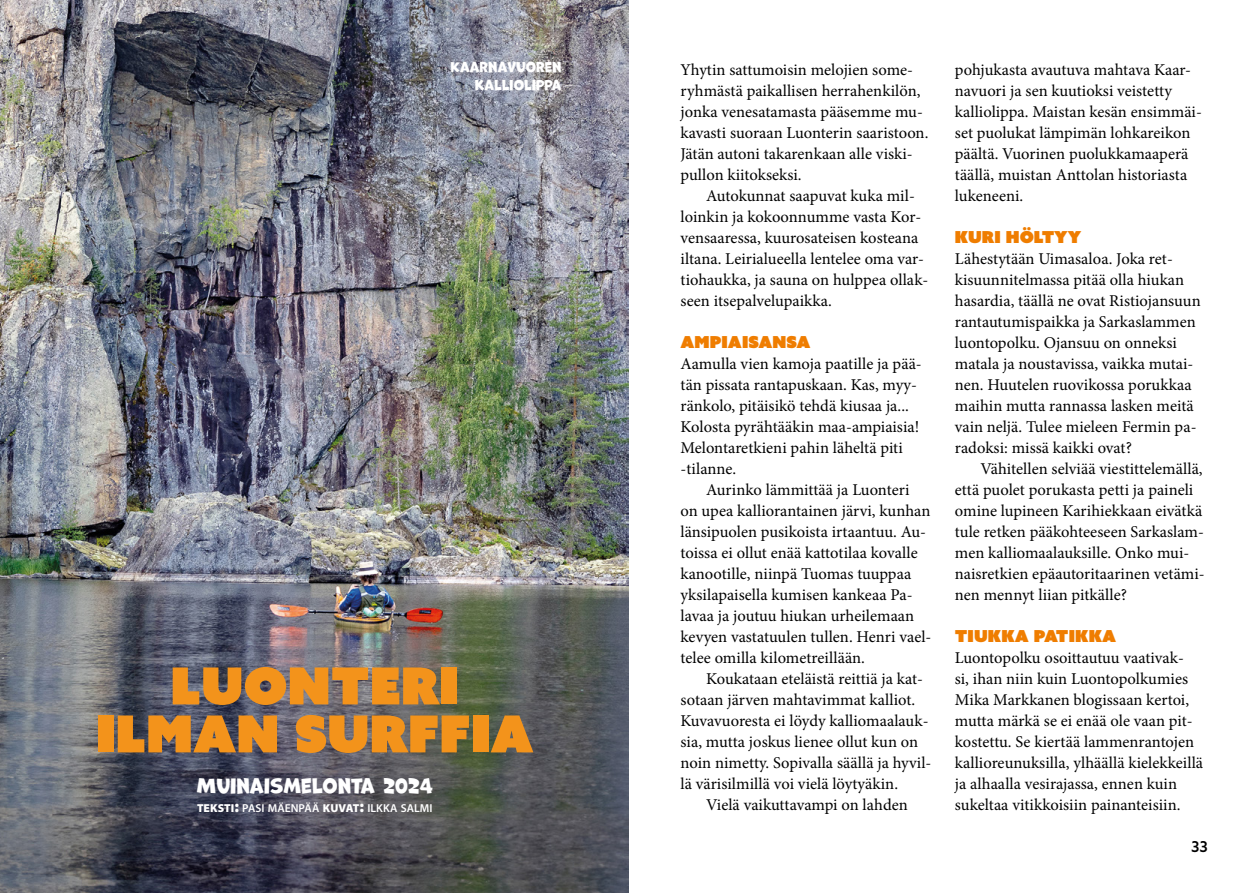
<style>
.page{position:relative;width:1259px;height:893px;background:#fff}
.page>*{position:absolute;margin:0;border:0;box-sizing:border-box;transform-origin:0 0}
.t1{font:51px/48px "Azo Sans Uber";color:#f3931b;text-align:center}
.t2{font:19.5px "Marvin";color:#fff}
.t3{font:16.5px/21px "Minion Pro";color:#000}
.t4{font:16.5px "Azo Sans Uber";letter-spacing:.005em;color:#ef7d00}
.t5{font:500 15px "Azo Sans";color:#000}
.t6{font:13.5px/18px "Marvin";letter-spacing:.005em;color:#fff;text-align:right}
.t7{font:600 11.55px "Myriad Pro";color:#fff}
.s1{font-weight:900}
.s2{font-weight:900;font-size:16.5px}
</style>
<div class="page">
<img style="left:0;top:0;width:629px;height:893px">
<p class="t6" style="left:450px;top:58px;width:113px">KAARNAVUOREN<br>KALLIOLIPPA</p>
<h1 class="t1" style="left:96px;top:661px;width:439px">LUONTERI<br>ILMAN SURFFIA</h1>
<p class="t2" style="left:197px;top:774px;width:238px">MUINAISMELONTA 2024</p>
<p class="t7" style="left:197px;top:801px;width:237px"><span class="s1">TEKSTI</span><span class="s2">:</span> PASI MÄENPÄÄ <span class="s1">KUVAT</span><span class="s2">:</span> ILKKA SALMI</p>
<p class="t3" style="left:680px;top:59px;width:249px">Yhytin sattumoisin melojien some&shy;ryhmästä paikallisen herrahenkilön, jonka venesatamasta pääsemme mu&shy;kavasti suoraan Luonterin saaristoon.<br>Jätän autoni takarenkaan alle viski&shy;pullon kiitokseksi.</p>
<p class="t3" style="left:680px;top:185px;width:249px;text-indent:26px">Autokunnat saapuvat kuka mil&shy;loinkin ja kokoonnumme vasta Kor&shy;vensaaressa, kuurosateisen kosteana iltana. Leirialueella lentelee oma var&shy;tiohaukka, ja sauna on hulppea ollak&shy;seen itsepalvelupaikka.</p>
<p class="t4" style="left:680px;top:331px;width:132px">AMPIAISANSA</p>
<p class="t3" style="left:680px;top:353px;width:243px">Aamulla vien kamoja paatille ja pää&shy;tän pissata rantapuskaan. Kas, myy&shy;ränkolo, pitäisikö tehdä kiusaa ja...<br>Kolosta pyrähtääkin maa-ampiaisia!<br>Melontaretkieni pahin läheltä piti -tilanne.</p>
<p class="t3" style="left:680px;top:479px;width:252px;text-indent:26px">Aurinko lämmittää ja Luonteri<br>on upea kalliorantainen järvi, kunhan länsipuolen pusikoista irtaantuu. Au&shy;toissa ei ollut enää kattotilaa kovalle kanootille, niinpä Tuomas tuuppaa yksilapaisella kumisen kankeaa Pa&shy;lavaa ja joutuu hiukan urheilemaan kevyen vastatuulen tullen. Henri vael&shy;telee omilla kilometreillään.</p>
<p class="t3" style="left:680px;top:668px;width:252px;text-indent:26px">Koukataan eteläistä reittiä ja kat&shy;sotaan järven mahtavimmat kalliot.<br>Kuvavuoresta ei löydy kalliomaalauk&shy;sia, mutta joskus lienee ollut kun on noin nimetty. Sopivalla säällä ja hyvil&shy;lä värisilmillä voi vielä löytyäkin.</p>
<p class="t3" style="left:706px;top:794px;width:203px">Vielä vaikuttavampi on lahden</p>
<p class="t3" style="left:955px;top:59px;width:248px">pohjukasta avautuva mahtava Kaar&shy;navuori ja sen kuutioksi veistetty kalliolippa. Maistan kesän ensimmäi&shy;set puolukat lämpimän lohkareikon päältä. Vuorinen puolukkamaaperä täällä, muistan Anttolan historiasta lukeneeni.</p>
<p class="t4" style="left:955px;top:226px;width:128px">KURI HÖLTYY</p>
<p class="t3" style="left:955px;top:248px;width:247px">Lähestytään Uimasaloa. Joka ret&shy;kisuunnitelmassa pitää olla hiukan hasardia, täällä ne ovat Ristiojansuun rantautumispaikka ja Sarkaslammen luontopolku. Ojansuu on onneksi matala ja noustavissa, vaikka mutai&shy;nen. Huutelen ruovikossa porukkaa maihin mutta rannassa lasken meitä vain neljä. Tulee mieleen Fermin pa&shy;radoksi: missä kaikki ovat?</p>
<p class="t3" style="left:955px;top:459px;width:251px;text-indent:26px">Vähitellen selviää viestittelemällä, että puolet porukasta petti ja paineli omine lupineen Karihiekkaan eivätkä tule retken pääkohteeseen Sarkaslam&shy;men kalliomaalauksille. Onko mui&shy;naisretkien epäautoritaarinen vetämi&shy;nen mennyt liian pitkälle?</p>
<p class="t4" style="left:955px;top:625px;width:163px">TIUKKA PATIKKA</p>
<p class="t3" style="left:955px;top:648px;width:250px">Luontopolku osoittautuu vaativak-<br>si, ihan niin kuin Luontopolkumies Mika Markkanen blogissaan kertoi, mutta märkä se ei enää ole vaan pit&shy;kostettu. Se kiertää lammenrantojen kallioreunuksilla, ylhäällä kielekkeillä ja alhaalla vesirajassa, ennen kuin sukeltaa vitikkoisiin painanteisiin.</p>
<p class="t5" style="left:1191px;top:837px;width:18px">33</p>
</div>
